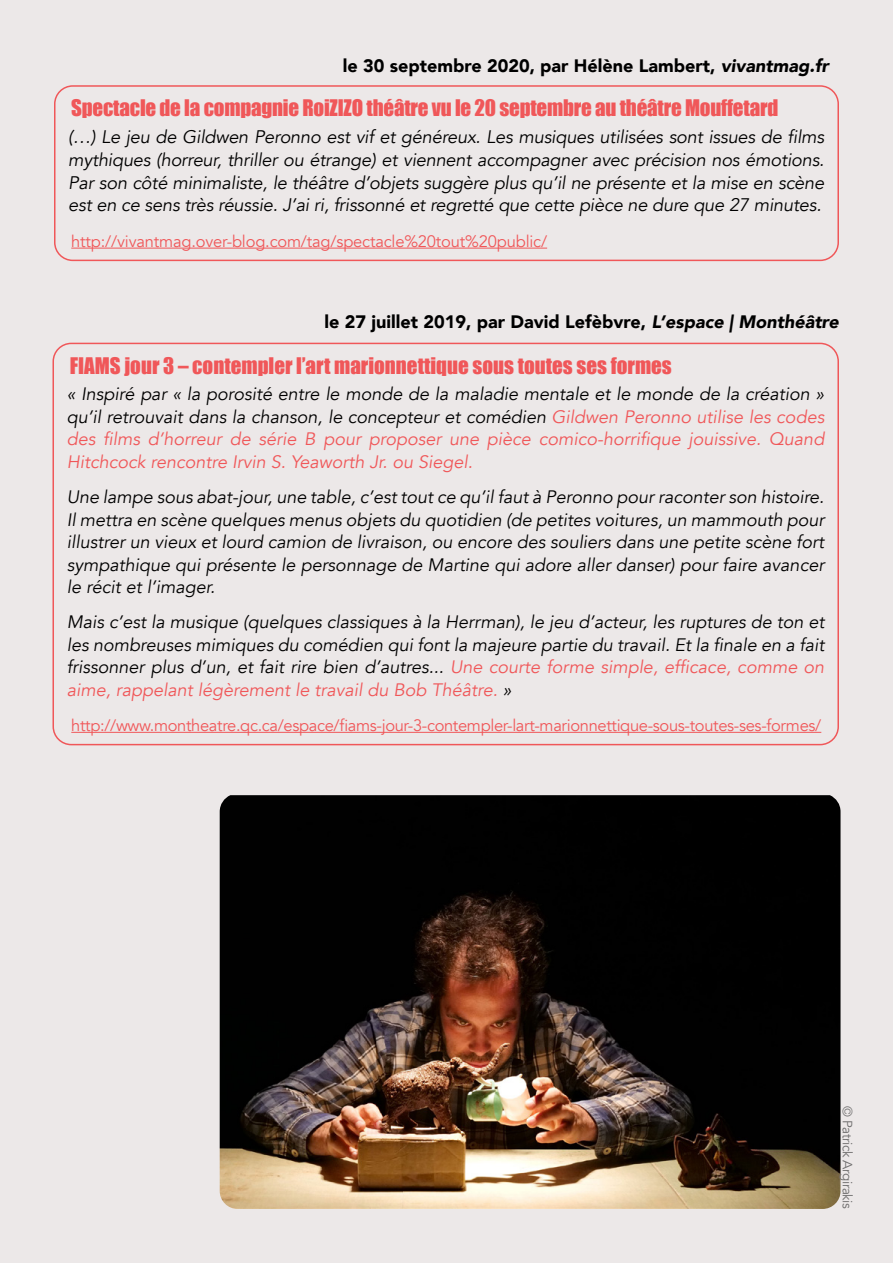
<style>
.page{position:relative;width:893px;height:1263px;background:#ece8e8}
.page>*{position:absolute;margin:0;border:0;box-sizing:border-box;transform-origin:0 0}
.t1{font:21px "Impact";letter-spacing:-.01em;color:#f05759}
.t2{font:italic 18.15px/22.8px "Avenir";letter-spacing:-.01em;color:#000;text-align:justify}
.t3{font:italic 18px/22.5px "Avenir";color:#000;text-align:justify}
.t4{font:italic 18px/22.5px "Avenir";color:#f05759;text-align:justify}
.t5{font:900 18px "Avenir";color:#000}
.t6{font:16.5px "Avenir";letter-spacing:-.02em;color:#f05759}
.t7{font:13.5px "Avenir";letter-spacing:-.03em;color:#706f6f}
.s1{font-style:italic}
.s2{color:#000}
.s3{color:#f05759}
</style>
<div class="page">
<hr style="left:71px;top:732px;width:750px;height:1px;background:#f05759">
<div style="left:52px;top:343px;width:787px;height:402px;border:2px solid #f05759;border-radius:18px"></div>
<hr style="left:71px;top:248px;width:476px;height:1px;background:#f05759">
<div style="left:54px;top:85px;width:785px;height:176px;border:2px solid #f05759;border-radius:18px"></div>
<img style="left:220px;top:795px;width:620px;height:414px">
<p class="t5" style="left:343px;top:50px;width:487px">le 30 septembre 2020, par Hélène Lambert, <span class="s1">vivantmag.fr</span></p>
<p class="t1" style="left:71px;top:92px;width:708px">Spectacle de la compagnie RoiZIZO théâtre vu le 20 septembre au théâtre Mouffetard</p>
<p class="t2" style="left:68px;top:126px;width:758px">(…) Le jeu de Gildwen Peronno est vif et généreux. Les musiques utilisées sont issues de films mythiques (horreur, thriller ou étrange) et viennent accompagner avec précision nos émotions.<br>Par son côté minimaliste, le théâtre d’objets suggère plus qu’il ne présente et la mise en scène est en ce sens très réussie. J’ai ri, frissonné et regretté que cette pièce ne dure que 27 minutes.</p>
<p class="t6" style="left:71px;top:231px;width:477px">http://vivantmag.over-blog.com/tag/spectacle%20tout%20public/</p>
<p class="t5" style="left:324px;top:306px;width:516px">le 27 juillet 2019, par David Lefèbvre, <span class="s1">L’espace | Monthéâtre</span></p>
<p class="t1" style="left:70px;top:349px;width:604px">FIAMS jour 3 – contempler l’art marionnettique sous toutes ses formes</p>
<p class="t4" style="left:67px;top:383px;width:759px"><span class="s2">« Inspiré par « la porosité entre le monde de la maladie mentale et le monde de la création » qu’il retrouvait dans la chanson, le concepteur et comédien</span> Gildwen Peronno utilise les codes des films d’horreur de série B pour proposer une pièce comico-horrifique jouissive. Quand Hitchcock rencontre Irvin S. Yeaworth Jr. ou Siegel.</p>
<p class="t3" style="left:67px;top:486px;width:759px">Une lampe sous abat-jour, une table, c’est tout ce qu’il faut à Peronno pour raconter son histoire.<br>Il mettra en scène quelques menus objets du quotidien (de petites voitures, un mammouth pour illustrer un vieux et lourd camion de livraison, ou encore des souliers dans une petite scène fort sympathique qui présente le personnage de Martine qui adore aller danser) pour faire avancer le récit et l’imager.</p>
<p class="t3" style="left:67px;top:611px;width:759px">Mais c’est la musique (quelques classiques à la Herrman), le jeu d’acteur, les ruptures de ton et les nombreuses mimiques du comédien qui font la majeure partie du travail. Et la finale en a fait frissonner plus d’un, et fait rire bien d’autres... <span class="s3">Une courte forme simple, efficace, comme on aime, rappelant légèrement le travail du Bob Théâtre.</span> »</p>
<p class="t6" style="left:71px;top:716px;width:751px">http://www.montheatre.qc.ca/espace/fiams-jour-3-contempler-lart-marionnettique-sous-toutes-ses-formes/</p>
<p class="t7" style="left:855px;top:1106px;width:104px;rotate:90deg">© Patrick Argirakis</p>
</div>
